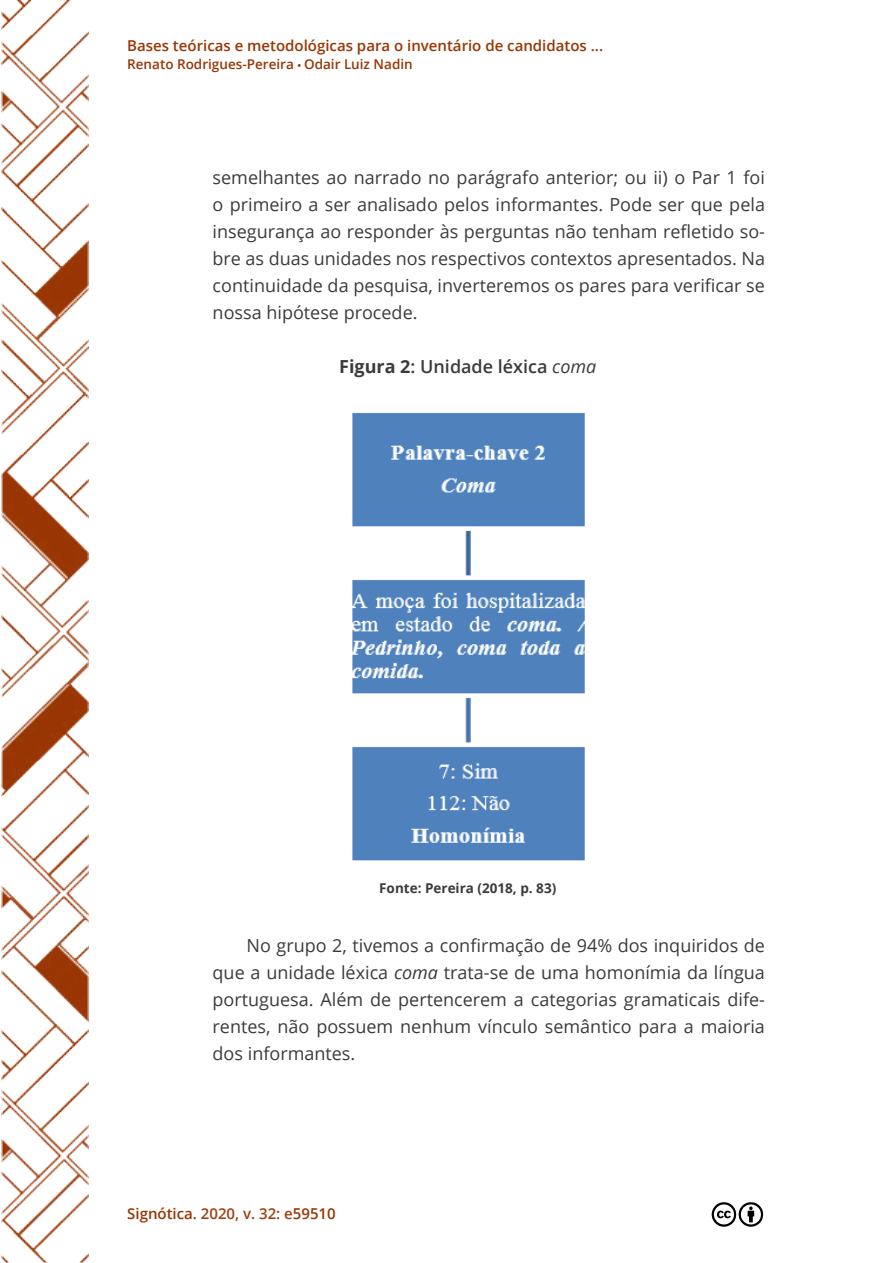
<style>
.page{position:relative;width:893px;height:1263px;background:#fff}
.page>*{position:absolute;margin:0;border:0;box-sizing:border-box;transform-origin:0 0}
.t1{font:18px/27px "Open Sans";color:#3c3b3b;text-align:justify}
.t2{font:600 18px "Open Sans";color:#3c3b3b}
.t3{font:600 15px "Open Sans";color:#983503}
.t4{font:600 13.5px "Open Sans";color:#983503}
.t5{font:700 13.5px "Open Sans";color:#3c3b3b}
.s1{font-family:"Myriad Pro";font-weight:400}
.s2{font-weight:700}
.s3{font-weight:400;font-style:italic}
.s4{font-style:italic}
.s5{color:#9d3f10}
</style>
<div class="page">
<img style="left:1px;top:0;width:87px;height:1263px">
<svg style="left:711px;top:1202px;width:53px;height:25px"></svg>
<img style="left:352px;top:412px;width:233px;height:449px">
<p class="t3" style="left:127px;top:35px;width:477px">Bases teóricas e metodológicas para o inventário de candidatos ...</p>
<p class="t4" style="left:127px;top:55px;width:287px">Renato Rodrigues-Pereira <span class="s1">•</span> Odair Luiz Nadin</p>
<p class="t1" style="left:213px;top:163px;width:554px">semelhantes ao narrado no parágrafo anterior; ou ii) o Par 1 foi o primeiro a ser analisado pelos informantes. Pode ser que pela insegurança ao responder às perguntas não tenham refletido so&shy;bre as duas unidades nos respectivos contextos apresentados. Na continuidade da pesquisa, inverteremos os pares para verificar se nossa hipótese procede.</p>
<p class="t2" style="left:339px;top:354px;width:259px"><span class="s2">Figura 2</span>: Unidade léxica <span class="s3">coma</span></p>
<p class="t5" style="left:379px;top:878px;width:179px">Fonte: Pereira (2018, p. 83)</p>
<p class="t1" style="left:213px;top:932px;width:554px;text-indent:34px">No grupo 2, tivemos a confirmação de 94% dos inquiridos de que a unidade léxica <span class="s4">coma</span> trata-se de uma homonímia da língua portuguesa. Além de pertencerem a categorias gramaticais dife&shy;rentes, não possuem nenhum vínculo semântico para a maioria dos informantes.</p>
<p class="t3" style="left:127px;top:1203px;width:210px">Signótica. <span class="s5">2020, v. 32: e</span>59510</p>
</div>
